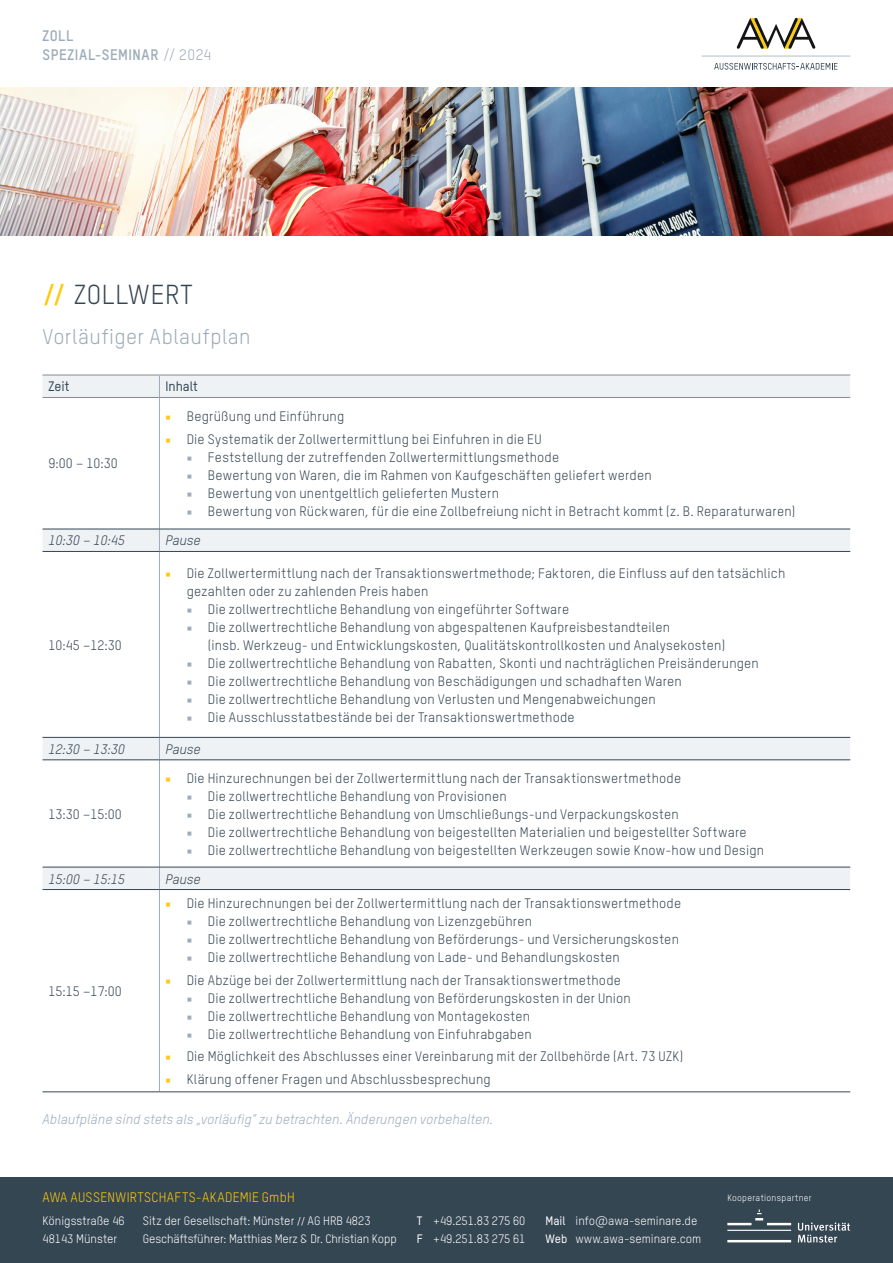
<style>
.page{position:relative;width:893px;height:1263px;background:#fff}
.page>*{position:absolute;margin:0;border:0;box-sizing:border-box;transform-origin:0 0}
.t1{font:27px "TSTARPRO";letter-spacing:.02em;color:#354653}
.t2{font:21px "TSTARPRO";letter-spacing:.02em;color:#9cacba}
.t3{font:700 15px "TSTARPRO";letter-spacing:.04em;color:#9cacba}
.t4{font:13.5px "TSTARPRO";letter-spacing:.015em;color:#354653}
.t5{font:italic 13.5px "TSTARPRO";letter-spacing:.01em;color:#9cacba}
.t6{font:italic 13.5px "TSTARPRO";color:#354653}
.t7{font:13.5px "TSTARPRO";letter-spacing:.02em;color:#feca0a}
.t8{font:500 13.5px "TSTARPRO";color:#354653}
.t9{font:12px "TSTARPRO";color:#fff}
.t10{font:9px "TSTARPRO";letter-spacing:.03em;color:#fff}
.s1{font-weight:400}
.s2{font-weight:700;color:#feca0a}
.s3{font-family:"Minion Pro";color:#feca0a}
.s4{font-family:"Minion Pro";color:#9cacba}
.s5{font-family:"Minion Pro"}
.s6{font-weight:500}
</style>
<div class="page">
<hr style="left:702px;top:55px;width:148px;height:2px;background:#c6d0da">
<svg style="left:736px;top:18px;width:80px;height:31px"></svg>
<svg style="left:714px;top:63px;width:123px;height:7px"></svg>
<img style="left:0;top:87px;width:893px;height:149px">
<svg style="left:43px;top:376px;width:807px;height:513px"></svg>
<hr style="left:159px;top:398px;width:1px;height:131px;background:#9cacba">
<svg style="left:159px;top:530px;width:1px;height:21px"></svg>
<hr style="left:159px;top:552px;width:1px;height:185px;background:#9cacba">
<svg style="left:159px;top:738px;width:1px;height:21px"></svg>
<hr style="left:159px;top:760px;width:1px;height:107px;background:#9cacba">
<svg style="left:159px;top:868px;width:1px;height:21px"></svg>
<hr style="left:159px;top:890px;width:1px;height:202px;background:#9cacba">
<hr style="left:43px;top:375px;width:116px;height:1px;background:#868a94">
<hr style="left:159px;top:375px;width:691px;height:1px;background:#868a94">
<hr style="left:43px;top:397px;width:116px;height:1px;background:#868a94">
<hr style="left:159px;top:397px;width:691px;height:1px;background:#868a94">
<hr style="left:43px;top:529px;width:116px;height:1px;background:#354653">
<hr style="left:159px;top:529px;width:691px;height:1px;background:#354653">
<hr style="left:43px;top:551px;width:116px;height:1px;background:#354653">
<hr style="left:159px;top:551px;width:691px;height:1px;background:#354653">
<hr style="left:43px;top:737px;width:116px;height:1px;background:#354653">
<hr style="left:159px;top:737px;width:691px;height:1px;background:#354653">
<hr style="left:43px;top:759px;width:116px;height:1px;background:#354653">
<hr style="left:159px;top:759px;width:691px;height:1px;background:#354653">
<hr style="left:43px;top:867px;width:116px;height:1px;background:#354653">
<hr style="left:159px;top:867px;width:691px;height:1px;background:#354653">
<hr style="left:43px;top:889px;width:116px;height:1px;background:#354653">
<hr style="left:159px;top:889px;width:691px;height:1px;background:#354653">
<hr style="left:43px;top:1091px;width:116px;height:1px;background:#354653">
<hr style="left:159px;top:1091px;width:691px;height:1px;background:#354653">
<svg style="left:159px;top:375px;width:1px;height:22px"></svg>
<div style="left:0;top:1178px;width:893px;height:85px;background:#354653"></div>
<svg style="left:727px;top:1209px;width:123px;height:34px"></svg>
<p class="t3" style="left:43px;top:25px;width:32px">ZOLL</p>
<p class="t3" style="left:43px;top:44px;width:170px">SPEZIAL-SEMINAR <span class="s1">// 2024</span></p>
<p class="t1" style="left:43px;top:276px;width:152px"><span class="s2">//</span> ZOLLWERT</p>
<p class="t2" style="left:43px;top:322px;width:210px">Vorläufiger Ablaufplan</p>
<p class="t8" style="left:49px;top:378px;width:23px">Zeit</p>
<p class="t8" style="left:165px;top:378px;width:34px">Inhalt</p>
<p class="t4" style="left:49px;top:455px;width:71px">9:00 – 10:30</p>
<p class="t4" style="left:165px;top:407px;width:180px"><span class="s3">■</span> Begrüßung und Einführung</p>
<p class="t4" style="left:165px;top:430px;width:378px"><span class="s3">■</span> Die Systematik der Zollwertermittlung bei Einfuhren in die EU</p>
<p class="t4" style="left:187px;top:448px;width:374px"><span class="s4">■</span> Feststellung der zutreffenden Zollwertermittlungsmethode</p>
<p class="t4" style="left:187px;top:466px;width:466px"><span class="s4">■</span> Bewertung von Waren, die im Rahmen von Kaufgeschäften geliefert werden</p>
<p class="t4" style="left:187px;top:484px;width:314px"><span class="s4">■</span> Bewertung von unentgeltlich gelieferten Mustern</p>
<p class="t4" style="left:187px;top:502px;width:610px"><span class="s4">■</span> Bewertung von Rückwaren, für die eine Zollbefreiung nicht in Betracht kommt (z. B. Reparaturwaren)</p>
<p class="t6" style="left:49px;top:532px;width:78px">10:30 – 10:45</p>
<p class="t6" style="left:165px;top:532px;width:37px">Pause</p>
<p class="t4" style="left:49px;top:636px;width:75px">10:45 –12:30</p>
<p class="t4" style="left:165px;top:564px;width:621px"><span class="s3">■</span> Die Zollwertermittlung nach der Transaktionswertmethode; Faktoren, die Einfluss auf den tatsächlich</p>
<p class="t4" style="left:187px;top:582px;width:243px">gezahlten oder zu zahlenden Preis haben</p>
<p class="t4" style="left:187px;top:600px;width:384px"><span class="s4">■</span> Die zollwertrechtliche Behandlung von eingeführter Software</p>
<p class="t4" style="left:187px;top:618px;width:485px"><span class="s4">■</span> Die zollwertrechtliche Behandlung von abgespaltenen Kaufpreisbestandteilen</p>
<p class="t4" style="left:208px;top:636px;width:519px">(insb. Werkzeug- und Entwicklungskosten, Qualitätskontrollkosten und Analysekosten)</p>
<p class="t4" style="left:187px;top:654px;width:574px"><span class="s4">■</span> Die zollwertrechtliche Behandlung von Rabatten, Skonti und nachträglichen Preisänderungen</p>
<p class="t4" style="left:187px;top:672px;width:497px"><span class="s4">■</span> Die zollwertrechtliche Behandlung von Beschädigungen und schadhaften Waren</p>
<p class="t4" style="left:187px;top:690px;width:471px"><span class="s4">■</span> Die zollwertrechtliche Behandlung von Verlusten und Mengenabweichungen</p>
<p class="t4" style="left:187px;top:708px;width:389px"><span class="s4">■</span> Die Ausschlusstatbestände bei der Transaktionswertmethode</p>
<p class="t6" style="left:49px;top:740px;width:78px">12:30 – 13:30</p>
<p class="t6" style="left:165px;top:740px;width:37px">Pause</p>
<p class="t4" style="left:49px;top:805px;width:75px">13:30 –15:00</p>
<p class="t4" style="left:165px;top:769px;width:517px"><span class="s3">■</span> Die Hinzurechnungen bei der Zollwertermittlung nach der Transaktionswertmethode</p>
<p class="t4" style="left:187px;top:787px;width:322px"><span class="s4">■</span> Die zollwertrechtliche Behandlung von Provisionen</p>
<p class="t4" style="left:187px;top:805px;width:494px"><span class="s4">■</span> Die zollwertrechtliche Behandlung von Umschließungs-und Verpackungskosten</p>
<p class="t4" style="left:187px;top:823px;width:561px"><span class="s4">■</span> Die zollwertrechtliche Behandlung von beigestellten Materialien und beigestellter Software</p>
<p class="t4" style="left:187px;top:841px;width:579px"><span class="s4">■</span> Die zollwertrechtliche Behandlung von beigestellten Werkzeugen sowie Know-how und Design</p>
<p class="t6" style="left:49px;top:870px;width:78px">15:00 – 15:15</p>
<p class="t6" style="left:165px;top:870px;width:37px">Pause</p>
<p class="t4" style="left:165px;top:894px;width:517px"><span class="s3">■</span> Die Hinzurechnungen bei der Zollwertermittlung nach der Transaktionswertmethode</p>
<p class="t4" style="left:187px;top:912px;width:347px"><span class="s4">■</span> Die zollwertrechtliche Behandlung von Lizenzgebühren</p>
<p class="t4" style="left:187px;top:930px;width:494px"><span class="s4">■</span> Die zollwertrechtliche Behandlung von Beförderungs- und Versicherungskosten</p>
<p class="t4" style="left:187px;top:948px;width:435px"><span class="s4">■</span> Die zollwertrechtliche Behandlung von Lade- und Behandlungskosten</p>
<p class="t4" style="left:165px;top:971px;width:457px"><span class="s3">■</span> Die Abzüge bei der Zollwertermittlung nach der Transaktionswertmethode</p>
<p class="t4" style="left:187px;top:989px;width:446px"><span class="s4">■</span> Die zollwertrechtliche Behandlung von Beförderungskosten in der Union</p>
<p class="t4" style="left:187px;top:1007px;width:345px"><span class="s4">■</span> Die zollwertrechtliche Behandlung von Montagekosten</p>
<p class="t4" style="left:187px;top:1025px;width:347px"><span class="s4">■</span> Die zollwertrechtliche Behandlung von Einfuhrabgaben</p>
<p class="t4" style="left:165px;top:1047px;width:519px"><span class="s3">■</span> Die Möglichkeit des Abschlusses einer Vereinbarung mit der Zollbehörde (Art. 73 UZK)</p>
<p class="t4" style="left:165px;top:1070px;width:327px"><span class="s3">■</span> Klärung offener Fragen und Abschlussbesprechung</p>
<p class="t5" style="left:43px;top:1110px;width:452px">Ablaufpläne sind stets als „vorläufig“ zu betrachten. Änderungen vorbehalten.</p>
<p class="t4" style="left:49px;top:982px;width:75px">15:15 –17:00</p>
<p class="t7" style="left:43px;top:1188px;width:254px">AWA AUSSENWIRTSCHAFTS-AKADEMIE GmbH</p>
<p class="t9" style="left:43px;top:1213px;width:84px">Königsstraße 46</p>
<p class="t9" style="left:43px;top:1231px;width:76px">48143 Münster</p>
<p class="t9" style="left:143px;top:1212px;width:229px">Sitz der Gesellschaft: Münster <span class="s5">//</span> AG HRB 4823</p>
<p class="t9" style="left:143px;top:1230px;width:255px">Geschäftsführer: Matthias Merz &amp; Dr. Christian Kopp</p>
<p class="t9" style="left:417px;top:1212px;width:110px"><span class="s6">T</span> +49.251.83 275 60</p>
<p class="t9" style="left:417px;top:1230px;width:110px"><span class="s6">F</span> +49.251.83 275 61</p>
<p class="t9" style="left:546px;top:1212px;width:153px"><span class="s6">Mail</span> info@awa-seminare.de</p>
<p class="t9" style="left:546px;top:1230px;width:157px"><span class="s6">Web</span> www.awa-seminare.com</p>
<p class="t10" style="left:727px;top:1192px;width:86px">Kooperationspartner</p>
</div>
